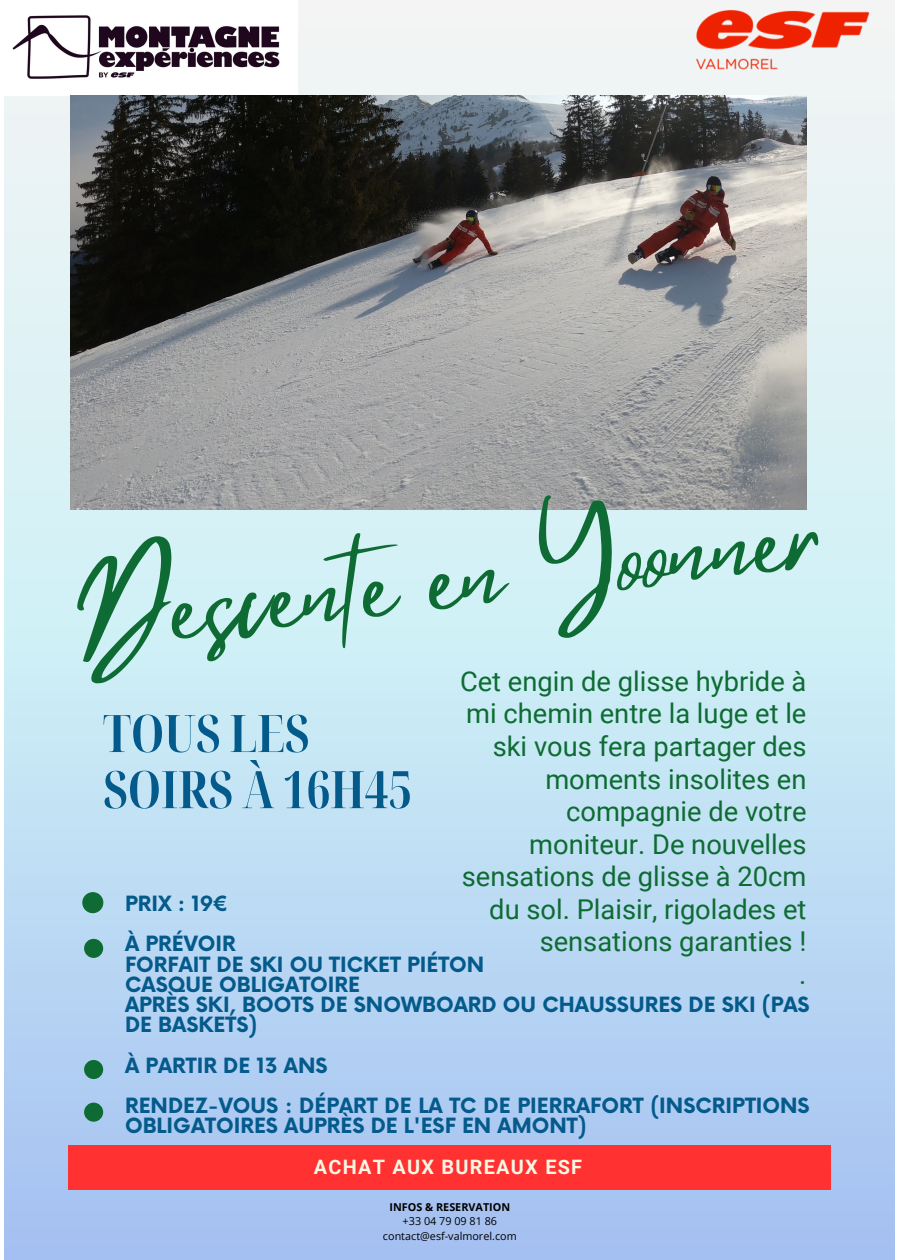
<style>
.page{position:relative;width:900px;height:1260px;background:#fff}
.page>*{position:absolute;margin:0;border:0;box-sizing:border-box;transform-origin:0 0}
.t1{font:107.38px "Mistrully";color:#0e6b33}
.t2{font:700 extra-condensed 51.69px/56.1px "Noto Serif Display";color:#035a8b}
.t3{font:27.31px/32.6px "Roboto";color:#0e6b33;text-align:right}
.t4{font:700 20.5px/20.2px "Now";color:#035a8b}
.t5{font:700 19.88px "Roboto";letter-spacing:.065em;color:#f9f6e4}
.t6{font:10.81px/14.6px "Open Sans";color:#000;text-align:center}
.s1{font-weight:700}
</style>
<div class="page">
<div style="left:5px;top:0;width:890px;height:1260px;background:linear-gradient(to bottom,#f6fff6,#a5cbf3)"></div>
<div style="left:84px;top:1060px;width:19px;height:19px;background:#0e6b33"></div>
<div style="left:84px;top:1103px;width:19px;height:19px;background:#0e6b33"></div>
<div style="left:69px;top:1146px;width:762px;height:44px;background:#ff3131"></div>
<div style="left:84px;top:939px;width:19px;height:19px;background:#0e6b33"></div>
<div style="left:82px;top:892px;width:21px;height:21px;background:#0e6b33"></div>
<img style="left:5px;top:0;width:293px;height:96px">
<img style="left:70px;top:95px;width:737px;height:415px">
<img style="left:690px;top:0;width:205px;height:96px">
<h1 class="t1" style="left:67px;top:529px;width:753px;rotate:-6deg">Descente en Yoonner</h1>
<h4 class="t3" style="left:460px;top:665px;width:348px">Cet engin de glisse hybride à mi chemin entre la luge et le ski vous fera partager des moments insolites en compagnie de votre moniteur. De nouvelles sensations de glisse à 20cm du sol. Plaisir, rigolades et sensations garanties !<br>.</h4>
<h4 class="t2" style="left:103px;top:704px;width:310px">TOUS LES<br>SOIRS À 16H45</h4>
<h3 class="t4" style="left:125px;top:895px;width:105px">PRIX : 19€</h3>
<h2 class="t4" style="left:125px;top:935px;width:686px">À PRÉVOIR<br>FORFAIT DE SKI OU TICKET PIÉTON<br>CASQUE OBLIGATOIRE<br>APRÈS SKI, BOOTS DE SNOWBOARD OU CHAUSSURES DE SKI (PAS<br>DE BASKETS)</h2>
<p class="t4" style="left:125px;top:1056px;width:204px">À PARTIR DE 13 ANS</p>
<h4 class="t4" style="left:125px;top:1097px;width:686px">RENDEZ-VOUS : DÉPART DE LA TC DE PIERRAFORT (INSCRIPTIONS<br>OBLIGATOIRES AUPRÈS DE L'ESF EN AMONT)</h4>
<p class="t5" style="left:314px;top:1155px;width:270px">ACHAT AUX BUREAUX ESF</p>
<h4 class="t6" style="left:383px;top:1199px;width:135px"><span class="s1">INFOS &amp; RESERVATION </span>+33 04 79 09 81 86 contact@esf-valmorel.com</h4>
</div>
